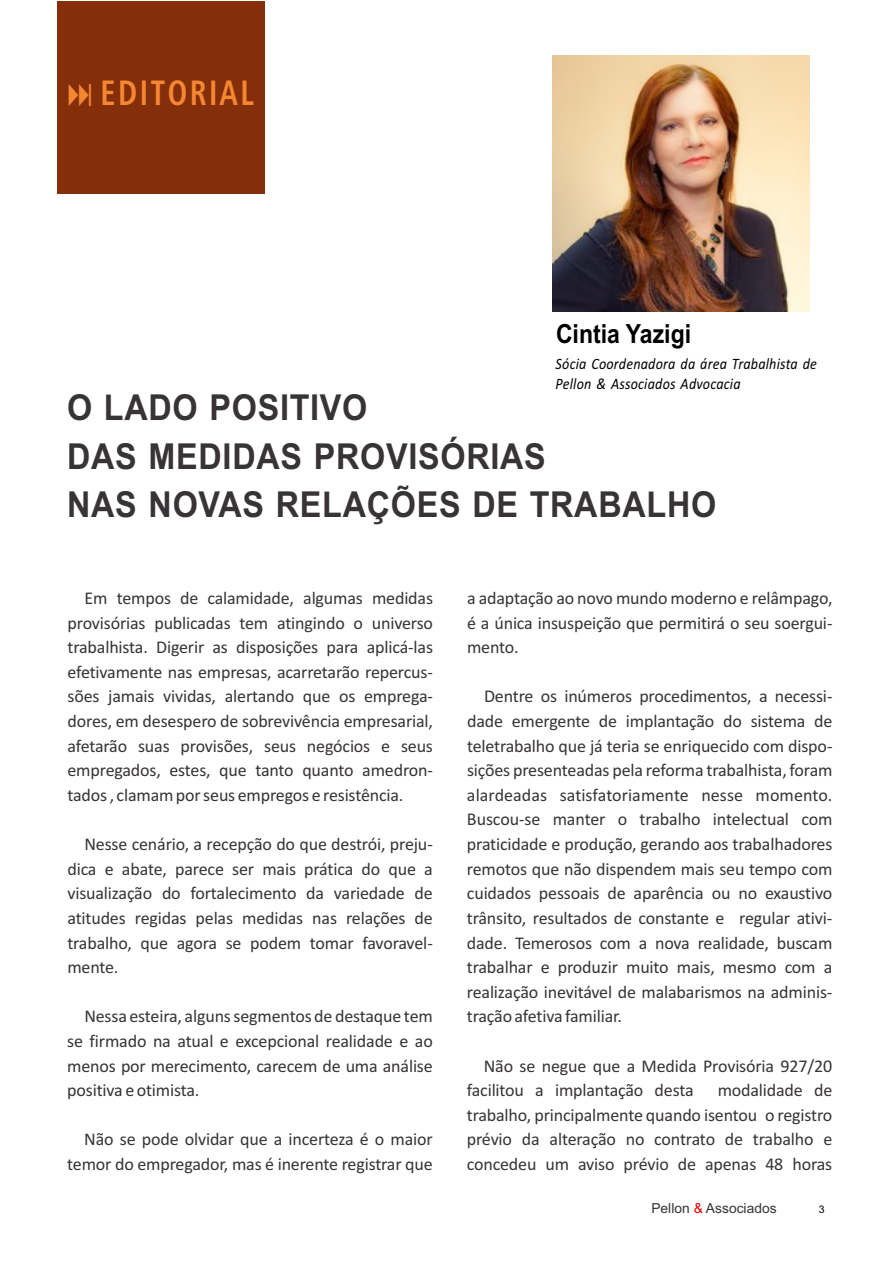
<style>
.page{position:relative;width:893px;height:1263px;background:#fff}
.page>*{position:absolute;margin:0;border:0;box-sizing:border-box;transform-origin:0 0}
.t1{font:700 35.7px/48.2px "Arial";letter-spacing:.025em;color:#383336;scale:.9 1}
.t2{font:35.25px "Humanist 777 BT Bold Condensed B";letter-spacing:.085em;color:#f58733;scale:.87 1}
.t3{font:700 26.4px "Arial";color:#000;scale:.87 1}
.t4{font:18px/24.6px "Calibri";letter-spacing:-.01em;color:#383336}
.t5{font:italic 15.9px/19.5px "Calibri";letter-spacing:.015em;color:#000;scale:.89 1}
.t6{font:13.8px "Arial";color:#383336}
.t7{font:10.5px "Arial";color:#000}
.s1{color:#f00}
</style>
<div class="page">
<div style="left:57px;top:1px;width:208px;height:193px;background:#852e0a"></div>
<img style="left:552px;top:55px;width:257px;height:257px">
<h2 class="t2" style="left:100px;top:78px;width:178px">EDITORIAL</h2>
<h3 class="t3" style="left:556px;top:324px;width:157px">Cintia Yazigi</h3>
<p class="t5" style="left:556px;top:355px;width:295px">Sócia Coordenadora da área Trabalhista de<br>Pellon &amp; Associados Advocacia</p>
<h1 class="t1" style="left:67px;top:387px;width:723px">O LADO POSITIVO<br>DAS MEDIDAS PROVISÓRIAS<br>NAS NOVAS RELAÇÕES DE TRABALHO</h1>
<p class="t4" style="left:85px;top:587px;width:350px">Em tempos de calamidade, algumas medidas</p>
<p class="t4" style="left:467px;top:587px;width:367px">a adaptação ao novo mundo moderno e relâmpago,</p>
<p class="t4" style="left:68px;top:612px;width:367px">provisórias publicadas tem atingindo o universo</p>
<p class="t4" style="left:467px;top:612px;width:367px">é a única insuspeição que permitirá o seu soergui-</p>
<p class="t4" style="left:68px;top:636px;width:367px">trabalhista. Digerir as disposições para aplicá-las</p>
<p class="t4" style="left:467px;top:636px;width:53px">mento.</p>
<p class="t4" style="left:68px;top:661px;width:367px">efetivamente nas empresas, acarretarão repercus&shy;sões jamais vividas, alertando que os emprega-</p>
<p class="t4" style="left:484px;top:686px;width:350px">Dentre os inúmeros procedimentos, a necessi-</p>
<p class="t4" style="left:68px;top:710px;width:367px">dores, em desespero de sobrevivência empresarial,</p>
<p class="t4" style="left:467px;top:710px;width:367px">dade emergente de implantação do sistema de</p>
<p class="t4" style="left:68px;top:735px;width:367px">afetarão suas provisões, seus negócios e seus</p>
<p class="t4" style="left:467px;top:735px;width:367px">teletrabalho que já teria se enriquecido com dispo-</p>
<p class="t4" style="left:67px;top:759px;width:367px">empregados, estes, que tanto quanto amedron-</p>
<p class="t4" style="left:467px;top:759px;width:367px">sições presenteadas pela reforma trabalhista, foram</p>
<p class="t4" style="left:67px;top:784px;width:338px">tados , clamam por seus empregos e resistência.</p>
<p class="t4" style="left:467px;top:784px;width:367px">alardeadas satisfatoriamente nesse momento.<br>Buscou-se manter o trabalho intelectual com</p>
<p class="t4" style="left:84px;top:833px;width:350px">Nesse cenário, a recepção do que destrói, preju-</p>
<p class="t4" style="left:467px;top:833px;width:367px">praticidade e produção, gerando aos trabalhadores</p>
<p class="t4" style="left:67px;top:858px;width:367px">dica e abate, parece ser mais prática do que a</p>
<p class="t4" style="left:467px;top:858px;width:367px">remotos que não dispendem mais seu tempo com</p>
<p class="t4" style="left:67px;top:882px;width:367px">visualização do fortalecimento da variedade de</p>
<p class="t4" style="left:467px;top:882px;width:367px">cuidados pessoais de aparência ou no exaustivo</p>
<p class="t4" style="left:67px;top:907px;width:367px">atitudes regidas pelas medidas nas relações de</p>
<p class="t4" style="left:467px;top:907px;width:367px">trânsito, resultados de constante e regular ativi-</p>
<p class="t4" style="left:67px;top:932px;width:367px">trabalho, que agora se podem tomar favoravel-</p>
<p class="t4" style="left:467px;top:932px;width:367px">dade. Temerosos com a nova realidade, buscam</p>
<p class="t4" style="left:67px;top:956px;width:53px">mente.</p>
<p class="t4" style="left:467px;top:956px;width:367px">trabalhar e produzir muito mais, mesmo com a realização inevitável de malabarismos na adminis-</p>
<p class="t4" style="left:84px;top:1005px;width:350px">Nessa esteira, alguns segmentos de destaque tem</p>
<p class="t4" style="left:467px;top:1005px;width:157px">tração afetiva familiar.</p>
<p class="t4" style="left:67px;top:1030px;width:367px">se firmado na atual e excepcional realidade e ao menos por merecimento, carecem de uma análise</p>
<p class="t4" style="left:484px;top:1055px;width:350px">Não se negue que a Medida Provisória 927/20</p>
<p class="t4" style="left:67px;top:1079px;width:134px">positiva e otimista.</p>
<p class="t4" style="left:467px;top:1079px;width:228px">facilitou a implantação desta</p>
<p class="t4" style="left:467px;top:1079px;width:367px;text-align:right">modalidade de<br>trabalho, principalmente quando isentou o registro</p>
<p class="t4" style="left:84px;top:1128px;width:350px">Não se pode olvidar que a incerteza é o maior</p>
<p class="t4" style="left:467px;top:1128px;width:367px">prévio da alteração no contrato de trabalho e</p>
<p class="t4" style="left:67px;top:1153px;width:367px">temor do empregador, mas é inerente registrar que</p>
<p class="t4" style="left:467px;top:1153px;width:367px">concedeu um aviso prévio de apenas 48 horas</p>
<p class="t6" style="left:651px;top:1203px;width:127px">Pellon <span class="s1">&amp;</span> Associados</p>
<p class="t7" style="left:819px;top:1205px;width:7px">3</p>
</div>
